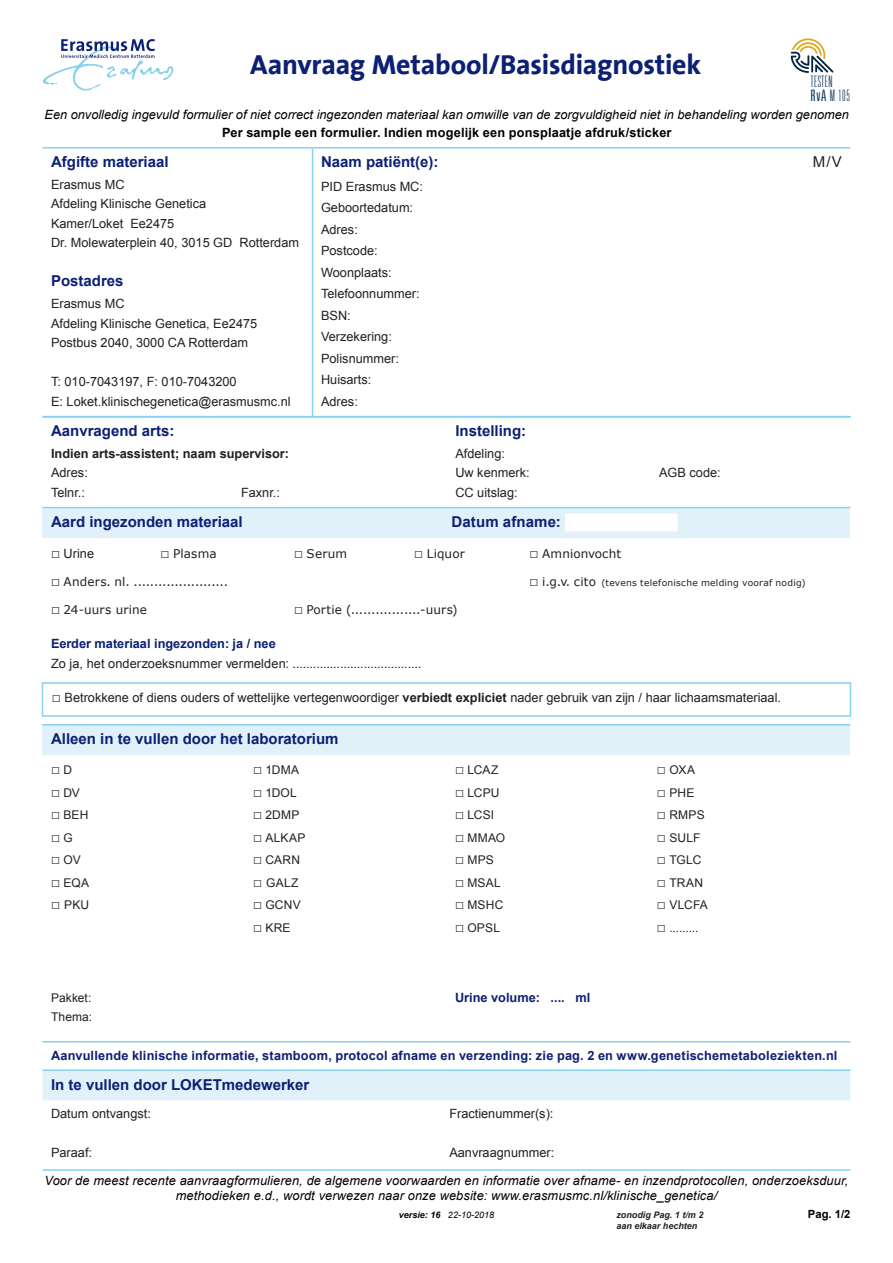
<style>
.page{position:relative;width:893px;height:1263px;background:#fff}
.page>*{position:absolute;margin:0;border:0;box-sizing:border-box;transform-origin:0 0}
.t1{font:700 27.9px "The Sans Office";letter-spacing:-.005em;color:#0c2074}
.t2{font:15.9px/13.4px "Univers LT Thin Ultra Condens";letter-spacing:.04em;color:#002c56}
.t3{font:700 15px "Arial";color:#0c2074}
.t4{font:700 15px "Arial";color:#231f20}
.t5{font:15px "Arial";color:#231f20}
.t6{font:12.75px/21.5px "Arial";color:#231f20}
.t7{font:italic 12.75px/15.3px "Arial";letter-spacing:.01em;color:#000;text-align:center}
.t8{font:700 12.75px "Arial";letter-spacing:.015em;color:#0c2074}
.t9{font:700 12.75px "Arial";letter-spacing:.015em;color:#000}
.t10{font:700 12.75px "Arial";color:#231f20}
.t11{font:12px/19.5px "Arial";letter-spacing:.015em;color:#231f20}
.t12{font:12px "Verdana";letter-spacing:.01em;color:#231f20}
.t13{font:700 11.25px "Arial";color:#000}
.t14{font:9px "Verdana";letter-spacing:.025em;color:#231f20}
.t15{font:italic 700 9px/10.8px "Arial";color:#231f20}
.t16{font:italic 9px "Arial";color:#000}
.s1{font-family:"Univers LT Light Ultra Conden"}
.s2{font-weight:700;font-size:15px}
.s3{font-family:"Arial";font-weight:700;font-size:15px}
.s4{font-size:12px}
.s5{font-size:15px}
.s6{font-weight:700}
.s7{font-weight:400;font-size:12px}
</style>
<div class="page">
<svg style="left:43px;top:39px;width:130px;height:52px"></svg>
<svg style="left:791px;top:38px;width:42px;height:35px"></svg>
<div style="left:43px;top:508px;width:807px;height:30px;background:#e1f1f9"></div>
<hr style="left:43px;top:416px;width:807px;height:2px;background:#86d2ed">
<hr style="left:43px;top:507px;width:807px;height:1px;background:#86d2ed">
<hr style="left:43px;top:147px;width:270px;height:2px;background:#86d2ed">
<hr style="left:313px;top:147px;width:537px;height:2px;background:#86d2ed">
<hr style="left:312px;top:149px;width:1px;height:267px;background:#86d2ed">
<div style="left:565px;top:513px;width:113px;height:18px;background:#fff"></div>
<div style="left:43px;top:725px;width:807px;height:30px;background:#e1f1f9"></div>
<hr style="left:43px;top:724px;width:201px;height:1px;background:#86d2ed">
<hr style="left:244px;top:724px;width:202px;height:1px;background:#86d2ed">
<hr style="left:446px;top:724px;width:202px;height:1px;background:#86d2ed">
<hr style="left:648px;top:724px;width:202px;height:1px;background:#86d2ed">
<div style="left:43px;top:1071px;width:807px;height:29px;background:#e1f1f9"></div>
<hr style="left:43px;top:1169px;width:398px;height:2px;background:#86d2ed">
<hr style="left:441px;top:1169px;width:409px;height:2px;background:#86d2ed">
<hr style="left:43px;top:1041px;width:398px;height:1px;background:#86d2ed">
<hr style="left:441px;top:1041px;width:409px;height:1px;background:#86d2ed">
<hr style="left:43px;top:1069px;width:398px;height:2px;background:#86d2ed">
<hr style="left:441px;top:1069px;width:409px;height:2px;background:#86d2ed">
<div style="left:42px;top:682px;width:809px;height:35px;border:2px solid #86d2ed"></div>
<h1 class="t1" style="left:250px;top:50px;width:453px">Aanvraag Metabool/Basisdiagnostiek</h1>
<p class="t2" style="left:811px;top:75px;width:41px">TESTEN<br><span class="s1">RvA</span> M 105</p>
<p class="t7" style="left:45px;top:107px;width:806px">Een onvolledig ingevuld formulier of niet correct ingezonden materiaal kan omwille van de zorgvuldigheid niet in behandeling worden genomen</p>
<p class="t9" style="left:222px;top:124px;width:451px">Per sample een formulier. Indien mogelijk een ponsplaatje afdruk/sticker</p>
<p class="t3" style="left:51px;top:152px;width:119px">Afgifte materiaal</p>
<p class="t6" style="left:51px;top:175px;width:250px;line-height:19.5px">Erasmus MC<br>Afdeling Klinische Genetica<br>Kamer/Loket Ee2475<br>Dr. Molewaterplein 40, 3015 GD Rotterdam</p>
<p class="t3" style="left:51px;top:271px;width:74px">Postadres</p>
<p class="t6" style="left:51px;top:294px;width:208px;line-height:19.5px">Erasmus MC<br>Afdeling Klinische Genetica, Ee2475<br>Postbus 2040, 3000 CA Rotterdam</p>
<p class="t6" style="left:51px;top:372px;width:241px;line-height:19.5px">T: 010-7043197, F: 010-7043200<br>E: Loket.klinischegenetica@erasmusmc.nl</p>
<p class="t3" style="left:51px;top:421px;width:125px">Aanvragend arts:</p>
<p class="t10" style="left:51px;top:445px;width:240px">Indien arts-assistent; naam supervisor:</p>
<p class="t6" style="left:51px;top:463px;width:38px;line-height:19.5px">Adres:<br>Telnr.:</p>
<p class="t6" style="left:241px;top:482px;width:40px">Faxnr.:</p>
<p class="t3" style="left:321px;top:152px;width:119px">Naam patiënt(e):</p>
<p class="t5" style="left:813px;top:152px;width:31px">M/V</p>
<p class="t6" style="left:321px;top:176px;width:104px">PID Erasmus MC:<br>Geboortedatum:<br>Adres:<br>Postcode:<br>Woonplaats:<br>Telefoonnummer:<br>BSN:<br>Verzekering:<br>Polisnummer:<br>Huisarts:<br>Adres:</p>
<p class="t3" style="left:455px;top:421px;width:72px">Instelling:</p>
<p class="t6" style="left:455px;top:443px;width:76px;line-height:19.5px">Afdeling:<br>Uw kenmerk:<br>CC uitslag:</p>
<p class="t6" style="left:659px;top:462px;width:63px">AGB code:</p>
<p class="t3" style="left:51px;top:512px;width:193px">Aard ingezonden materiaal</p>
<p class="t3" style="left:452px;top:512px;width:111px">Datum afname:</p>
<p class="t6" style="left:51px;top:543px;width:45px"><span class="s2">□</span> Urine</p>
<p class="t12" style="left:161px;top:545px;width:58px"><span class="s3">□</span> Plasma</p>
<p class="t12" style="left:294px;top:545px;width:55px"><span class="s3">□</span> Serum</p>
<p class="t12" style="left:414px;top:545px;width:52px"><span class="s3">□</span> Liquor</p>
<p class="t12" style="left:530px;top:545px;width:93px"><span class="s3">□</span> Amnionvocht</p>
<p class="t12" style="left:51px;top:573px;width:179px"><span class="s3">□</span> Anders. nl. .......................</p>
<p class="t14" style="left:530px;top:576px;width:277px"><span class="s3">□</span> <span class="s4">i.g.v. cito</span> (tevens telefonische melding vooraf nodig)</p>
<p class="t12" style="left:51px;top:601px;width:98px"><span class="s3">□</span> 24-uurs urine</p>
<p class="t12" style="left:294px;top:601px;width:165px"><span class="s3">□</span> Portie (.................-uurs)</p>
<p class="t8" style="left:51px;top:635px;width:226px">Eerder materiaal ingezonden: ja / nee</p>
<p class="t6" style="left:51px;top:653px;width:372px">Zo ja, het onderzoeksnummer vermelden: ......................................</p>
<p class="t6" style="left:52px;top:686px;width:731px"><span class="s5">□</span> Betrokkene of diens ouders of wettelijke vertegenwoordiger <span class="s6">verbiedt expliciet</span> nader gebruik van zijn / haar lichaamsmateriaal.</p>
<p class="t3" style="left:51px;top:729px;width:289px">Alleen in te vullen door het laboratorium</p>
<p class="t4" style="left:51px;top:759px;width:23px">□ <span class="s7">D</span></p>
<p class="t11" style="left:51px;top:783px;width:30px"><span class="s2">□</span> DV</p>
<p class="t11" style="left:51px;top:805px;width:39px"><span class="s2">□</span> BEH</p>
<p class="t4" style="left:51px;top:826px;width:23px">□ <span class="s7">G</span></p>
<p class="t11" style="left:51px;top:850px;width:31px"><span class="s2">□</span> OV</p>
<p class="t11" style="left:51px;top:873px;width:40px"><span class="s2">□</span> EQA</p>
<p class="t11" style="left:51px;top:895px;width:40px"><span class="s2">□</span> PKU</p>
<p class="t11" style="left:253px;top:760px;width:48px"><span class="s2">□</span> 1DMA</p>
<p class="t11" style="left:253px;top:783px;width:45px"><span class="s2">□</span> 1DOL</p>
<p class="t11" style="left:253px;top:805px;width:48px"><span class="s2">□</span> 2DMP</p>
<p class="t11" style="left:253px;top:828px;width:54px"><span class="s2">□</span> ALKAP</p>
<p class="t11" style="left:253px;top:850px;width:49px"><span class="s2">□</span> CARN</p>
<p class="t11" style="left:253px;top:873px;width:47px"><span class="s2">□</span> GALZ</p>
<p class="t11" style="left:253px;top:895px;width:49px"><span class="s2">□</span> GCNV</p>
<p class="t11" style="left:253px;top:918px;width:39px"><span class="s2">□</span> KRE</p>
<p class="t11" style="left:455px;top:760px;width:45px"><span class="s2">□</span> LCAZ</p>
<p class="t11" style="left:455px;top:783px;width:46px"><span class="s2">□</span> LCPU</p>
<p class="t11" style="left:455px;top:805px;width:41px"><span class="s2">□</span> LCSI</p>
<p class="t11" style="left:455px;top:828px;width:52px"><span class="s2">□</span> MMAO</p>
<p class="t11" style="left:455px;top:850px;width:40px"><span class="s2">□</span> MPS</p>
<p class="t11" style="left:455px;top:873px;width:47px"><span class="s2">□</span> MSAL</p>
<p class="t11" style="left:455px;top:895px;width:50px"><span class="s2">□</span> MSHC</p>
<p class="t11" style="left:455px;top:918px;width:47px"><span class="s2">□</span> OPSL</p>
<p class="t11" style="left:657px;top:760px;width:40px"><span class="s2">□</span> OXA</p>
<p class="t11" style="left:657px;top:783px;width:39px"><span class="s2">□</span> PHE</p>
<p class="t11" style="left:657px;top:805px;width:49px"><span class="s2">□</span> RMPS</p>
<p class="t11" style="left:657px;top:828px;width:45px"><span class="s2">□</span> SULF</p>
<p class="t11" style="left:657px;top:850px;width:46px"><span class="s2">□</span> TGLC</p>
<p class="t11" style="left:657px;top:873px;width:48px"><span class="s2">□</span> TRAN</p>
<p class="t11" style="left:657px;top:895px;width:52px"><span class="s2">□</span> VLCFA</p>
<p class="t11" style="left:657px;top:918px;width:43px"><span class="s2">□</span> .........</p>
<p class="t11" style="left:51px;top:988px;width:43px">Pakket:<br>Thema:</p>
<p class="t8" style="left:455px;top:989px;width:137px">Urine volume: .... ml</p>
<p class="t8" style="left:51px;top:1046px;width:788px">Aanvullende klinische informatie, stamboom, protocol afname en verzending: zie pag. 2 en www.genetischemetaboleziekten.nl</p>
<p class="t3" style="left:51px;top:1074px;width:260px">In te vullen door LOKETmedewerker</p>
<p class="t6" style="left:51px;top:1103px;width:101px">Datum ontvangst:</p>
<p class="t6" style="left:51px;top:1142px;width:43px">Paraaf:</p>
<p class="t6" style="left:449px;top:1103px;width:106px">Fractienummer(s):</p>
<p class="t6" style="left:449px;top:1142px;width:106px">Aanvraagnummer:</p>
<p class="t7" style="left:45px;top:1172px;width:805px">Voor de meest recente aanvraagformulieren, de algemene voorwaarden en informatie over afname- en inzendprotocollen, onderzoeksduur, methodieken e.d., wordt verwezen naar onze website: www.erasmusmc.nl/klinische_genetica/</p>
<p class="t15" style="left:616px;top:1209px;width:89px">zonodig Pag. 1 t/m 2 aan elkaar hechten</p>
<p class="t16" style="left:399px;top:1209px;width:97px"><span class="s6">versie: 16</span> 22-10-2018</p>
<p class="t13" style="left:808px;top:1206px;width:44px">Pag. 1/2</p>
</div>
